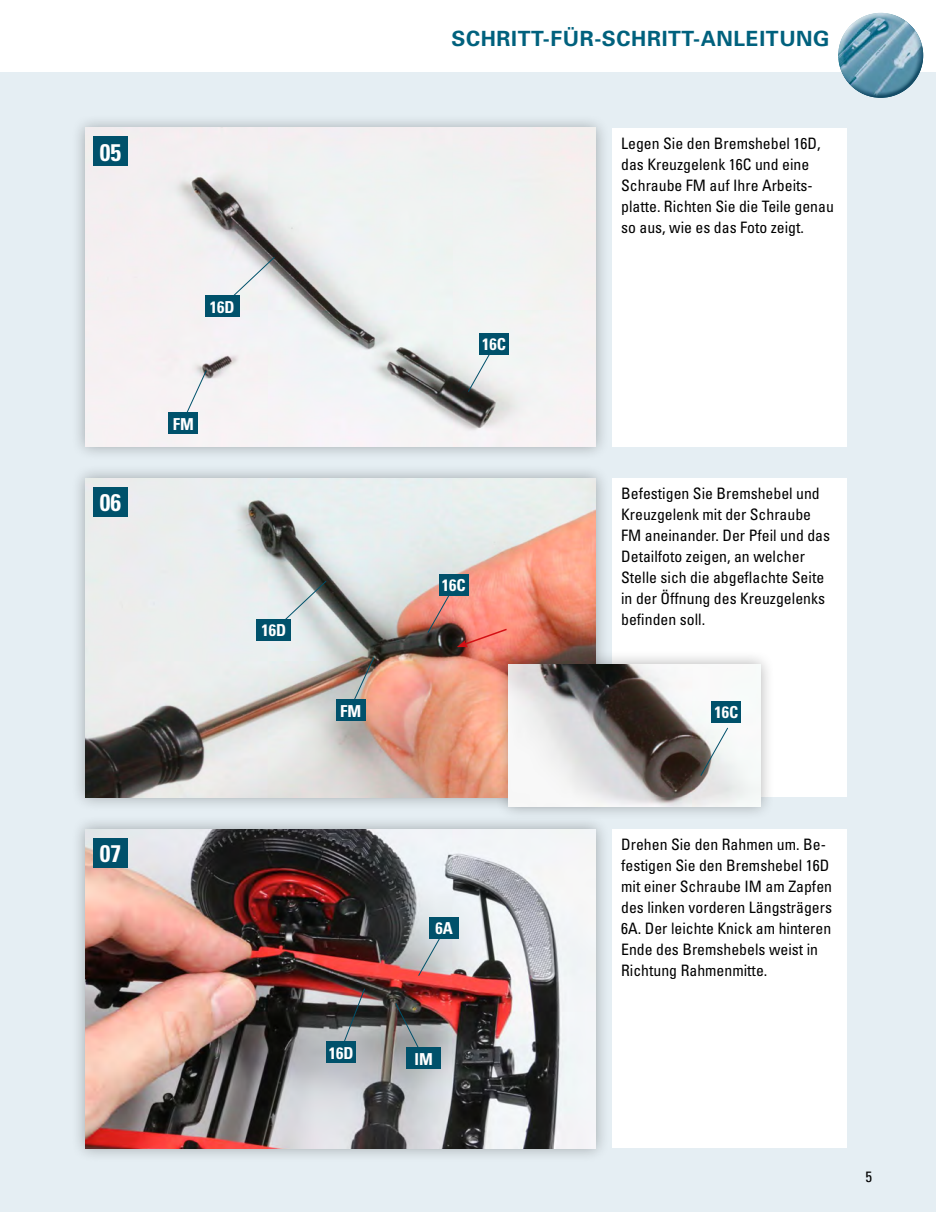
<style>
.page{position:relative;width:936px;height:1212px;background:#fff}
.page>*{position:absolute;margin:0;border:0;box-sizing:border-box;transform-origin:0 0}
.t1{font:700 condensed 24px "Univers";color:#fff}
.t2{font:700 21px "Univers";letter-spacing:.03em;color:#00617d}
.t3{font:700 condensed 16.5px "Univers";color:#fff}
.t4{font:condensed 15.75px/21px "Univers";color:#000}
.t5{font:condensed 15px "Univers";color:#000}
</style>
<div class="page">
<div style="left:0;top:72px;width:935px;height:1140px;background:#e5eef3"></div>
<div style="left:612px;top:128px;width:234px;height:318px;background:#fff"></div>
<div style="left:612px;top:478px;width:234px;height:319px;background:#fff"></div>
<div style="left:612px;top:829px;width:234px;height:319px;background:#fff"></div>
<div style="left:831px;top:6px;width:91px;height:72px;background:#fff;opacity:.75"></div>
<div style="left:837px;top:26px;width:92px;height:73px;background:#00617d;opacity:.75"></div>
<div style="left:71px;top:113px;width:539px;height:348px;background:#000;opacity:.3"></div>
<img style="left:85px;top:128px;width:510px;height:318px">
<div style="left:71px;top:464px;width:539px;height:347px;background:#000;opacity:.3"></div>
<img style="left:85px;top:478px;width:510px;height:319px">
<div style="left:94px;top:136px;width:34px;height:30px;background:#00516b"></div>
<div style="left:94px;top:487px;width:34px;height:30px;background:#00516b"></div>
<div style="left:71px;top:815px;width:539px;height:347px;background:#000;opacity:.3"></div>
<img style="left:85px;top:829px;width:510px;height:319px">
<div style="left:94px;top:838px;width:34px;height:29px;background:#00516b"></div>
<svg style="left:467px;top:343px;width:29px;height:50px"></svg>
<svg style="left:417px;top:927px;width:29px;height:50px"></svg>
<div style="left:479px;top:333px;width:30px;height:21px;background:#00516b"></div>
<div style="left:438px;top:574px;width:30px;height:21px;background:#00516b"></div>
<div style="left:429px;top:917px;width:30px;height:21px;background:#00516b"></div>
<svg style="left:221px;top:256px;width:54px;height:51px"></svg>
<svg style="left:273px;top:580px;width:54px;height:51px"></svg>
<div style="left:205px;top:295px;width:34px;height:22px;background:#00516b"></div>
<div style="left:257px;top:619px;width:34px;height:21px;background:#00516b"></div>
<svg style="left:395px;top:1002px;width:30px;height:57px"></svg>
<div style="left:407px;top:1047px;width:34px;height:22px;background:#00516b"></div>
<div style="left:495px;top:650px;width:279px;height:170px;background:#000;opacity:.3"></div>
<img style="left:509px;top:664px;width:251px;height:142px">
<svg style="left:699px;top:727px;width:29px;height:50px"></svg>
<div style="left:711px;top:701px;width:30px;height:21px;background:#00516b"></div>
<svg style="left:182px;top:370px;width:25px;height:51px"></svg>
<div style="left:168px;top:413px;width:30px;height:21px;background:#00516b"></div>
<svg style="left:350px;top:656px;width:24px;height:52px"></svg>
<div style="left:336px;top:700px;width:29px;height:21px;background:#00516b"></div>
<svg style="left:340px;top:988px;width:25px;height:61px"></svg>
<div style="left:326px;top:1041px;width:30px;height:22px;background:#00516b"></div>
<svg style="left:427px;top:584px;width:81px;height:63px;background:#c4796f"></svg>
<h1 class="t1" style="left:100px;top:137px;width:23px">05</h1>
<h1 class="t1" style="left:100px;top:488px;width:23px">06</h1>
<p class="t3" style="left:210px;top:297px;width:26px">16D</p>
<p class="t3" style="left:173px;top:414px;width:23px">FM</p>
<p class="t3" style="left:261px;top:620px;width:26px">16D</p>
<h1 class="t1" style="left:100px;top:839px;width:23px">07</h1>
<p class="t3" style="left:340px;top:701px;width:23px">FM</p>
<p class="t3" style="left:329px;top:1042px;width:26px">16D</p>
<h2 class="t2" style="left:451px;top:26px;width:379px">SCHRITT-FÜR-SCHRITT-ANLEITUNG</h2>
<p class="t3" style="left:482px;top:334px;width:25px">16C</p>
<p class="t4" style="left:621px;top:132px;width:214px">Legen Sie den Bremshebel 16D, das Kreuzgelenk 16C und eine<br>Schraube FM auf Ihre Arbeits&shy;platte. Richten Sie die Teile genau so aus, wie es das Foto zeigt.</p>
<p class="t3" style="left:441px;top:575px;width:25px">16C</p>
<p class="t3" style="left:435px;top:918px;width:19px">6A</p>
<p class="t3" style="left:414px;top:1049px;width:20px">IM</p>
<p class="t4" style="left:621px;top:483px;width:210px">Befestigen Sie Bremshebel und<br>Kreuzgelenk mit der Schraube<br>FM aneinander. Der Pfeil und das<br>Detailfoto zeigen, an welcher<br>Stelle sich die abgeflachte Seite in der Öffnung des Kreuzgelenks befinden soll.</p>
<p class="t3" style="left:714px;top:702px;width:25px">16C</p>
<p class="t4" style="left:621px;top:834px;width:212px">Drehen Sie den Rahmen um. Be&shy;festigen Sie den Bremshebel 16D mit einer Schraube IM am Zapfen des linken vorderen Längsträgers<br>6A. Der leichte Knick am hinteren<br>Ende des Bremshebels weist in<br>Richtung Rahmenmitte.</p>
<p class="t5" style="left:865px;top:1167px;width:8px">5</p>
</div>
